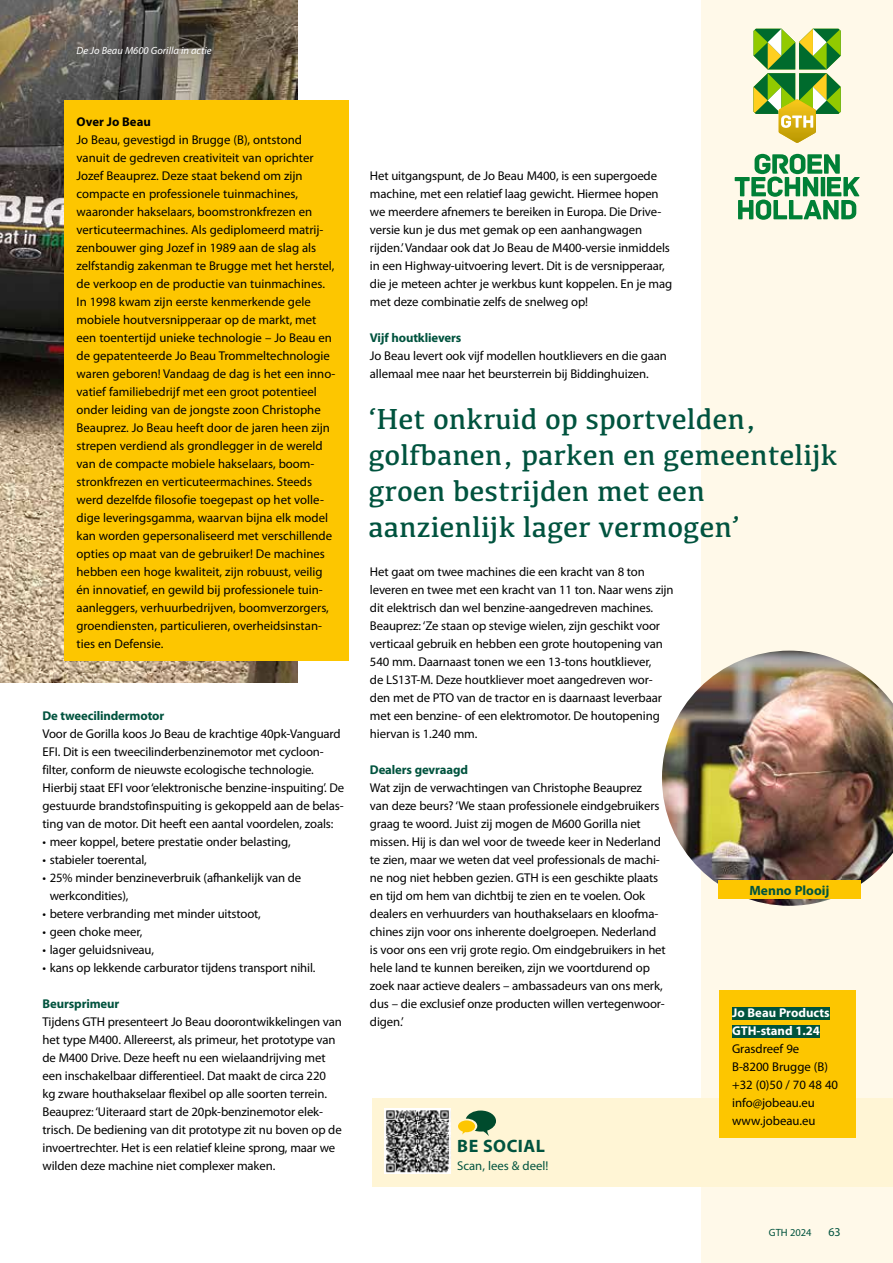
<style>
.page{position:relative;width:893px;height:1263px;background:#fff}
.page>*{position:absolute;margin:0;border:0;box-sizing:border-box;transform-origin:0 0}
.t1{font:30px/36px "Kefa";color:#00533e}
.t2{font:700 18px "Myriad Pro";letter-spacing:.03em;color:#00533e}
.t3{font:700 13.5px "Myriad Pro";color:#00533e}
.t4{font:12.75px/18px "Myriad Pro";letter-spacing:-.01em;color:#000}
.t5{font:700 12.75px "Myriad Pro";letter-spacing:-.01em;color:#00533e}
.t6{font:700 12.75px/18px "Myriad Pro";color:#fff}
.t7{font:12.75px "Myriad Pro";color:#00533e}
.t8{font:700 12.75px "Myriad Pro";color:#000}
.t9{font:12px "Myriad Pro";color:#00533e}
.t10{font:italic 10.5px "Myriad Pro";color:#fff}
.t11{font:10.5px "Myriad Pro";color:#00533e}
</style>
<div class="page">
<div style="left:701px;top:0;width:192px;height:1263px;background:#fff9e9"></div>
<img style="left:778px;top:128px;width:38px;height:15px">
<svg style="left:754px;top:29px;width:87px;height:99px"></svg>
<svg style="left:735px;top:154px;width:125px;height:66px"></svg>
<img style="left:0;top:0;width:298px;height:682px">
<div style="left:372px;top:1098px;width:521px;height:89px;background:#fff5d5"></div>
<img style="left:384px;top:1108px;width:66px;height:66px">
<svg style="left:458px;top:1110px;width:38px;height:26px"></svg>
<img style="left:662px;top:651px;width:231px;height:255px">
<div style="left:718px;top:880px;width:143px;height:19px;background:#fdc600"></div>
<div style="left:64px;top:100px;width:285px;height:561px;background:#fdc600"></div>
<div style="left:719px;top:991px;width:137px;height:147px;background:#fdc600"></div>
<div style="left:732px;top:1007px;width:98px;height:13px;background:#00533e"></div>
<div style="left:732px;top:1025px;width:88px;height:13px;background:#00533e"></div>
<p class="t10" style="left:77px;top:44px;width:137px">De Jo Beau M600 Gorilla in actie</p>
<p class="t8" style="left:77px;top:113px;width:76px">Over Jo Beau</p>
<p class="t4" style="left:77px;top:131px;width:260px">Jo Beau, gevestigd in Brugge (B), ontstond vanuit de gedreven creativiteit van oprichter Jozef Beauprez. Deze staat bekend om zijn compacte en professionele tuinmachines, waaronder hakselaars, boomstronkfrezen en verticuteermachines. Als gediplomeerd matrij&shy;zenbouwer ging Jozef in 1989 aan de slag als zelfstandig zakenman te Brugge met het herstel, de verkoop en de productie van tuinmachines.<br>In 1998 kwam zijn eerste kenmerkende gele mobiele houtversnipperaar op de markt, met een toentertijd unieke technologie – Jo Beau en de gepatenteerde Jo Beau Trommeltechnologie waren geboren! Vandaag de dag is het een inno&shy;vatief familiebedrijf met een groot potentieel onder leiding van de jongste zoon Christophe Beauprez. Jo Beau heeft door de jaren heen zijn strepen verdiend als grondlegger in de wereld van de compacte mobiele hakselaars, boom&shy;stronkfrezen en verticuteermachines. Steeds werd dezelfde filosofie toegepast op het volle&shy;dige leveringsgamma, waarvan bijna elk model kan worden gepersonaliseerd met verschillende opties op maat van de gebruiker! De machines hebben een hoge kwaliteit, zijn robuust, veilig én innovatief, en gewild bij professionele tuin&shy;aanleggers, verhuurbedrijven, boomverzorgers, groendiensten, particulieren, overheidsinstan&shy;ties en Defensie.</p>
<p class="t5" style="left:43px;top:707px;width:123px">De tweecilindermotor</p>
<p class="t4" style="left:43px;top:725px;width:303px">Voor de Gorilla koos Jo Beau de krachtige 40pk-Vanguard EFI. Dit is een tweecilinderbenzinemotor met cycloon&shy;filter, conform de nieuwste ecologische technologie.<br>Hierbij staat EFI voor ‘elektronische benzine-inspuiting’. De gestuurde brandstofinspuiting is gekoppeld aan de belas&shy;ting van de motor. Dit heeft een aantal voordelen, zoals:</p>
<p class="t4" style="left:43px;top:833px;width:250px">• meer koppel, betere prestatie onder belasting,</p>
<p class="t4" style="left:43px;top:851px;width:106px">• stabieler toerental,</p>
<p class="t4" style="left:50px;top:869px;width:253px;text-indent:-7px">• 25% minder benzineverbruik (afhankelijk van de werkcondities),</p>
<p class="t4" style="left:43px;top:905px;width:220px">• betere verbranding met minder uitstoot,</p>
<p class="t4" style="left:43px;top:923px;width:101px">• geen choke meer,</p>
<p class="t4" style="left:43px;top:941px;width:113px">• lager geluidsniveau,</p>
<p class="t4" style="left:43px;top:959px;width:274px">• kans op lekkende carburator tijdens transport nihil.</p>
<p class="t5" style="left:43px;top:995px;width:78px">Beursprimeur</p>
<p class="t4" style="left:43px;top:1013px;width:301px">Tijdens GTH presenteert Jo Beau doorontwikkelingen van het type M400. Allereerst, als primeur, het prototype van de M400 Drive. Deze heeft nu een wielaandrijving met een inschakelbaar differentieel. Dat maakt de circa 220 kg zware houthakselaar flexibel op alle soorten terrein.<br>Beauprez: ‘Uiteraard start de 20pk-benzinemotor elek&shy;trisch. De bediening van dit prototype zit nu boven op de invoertrechter. Het is een relatief kleine sprong, maar we wilden deze machine niet complexer maken.</p>
<p class="t4" style="left:370px;top:167px;width:304px">Het uitgangspunt, de Jo Beau M400, is een supergoede machine, met een relatief laag gewicht. Hiermee hopen we meerdere afnemers te bereiken in Europa. Die Drive&shy;versie kun je dus met gemak op een aanhangwagen rijden.’ Vandaar ook dat Jo Beau de M400-versie inmiddels in een Highway-uitvoering levert. Dit is de versnipperaar, die je meteen achter je werkbus kunt koppelen. En je mag met deze combinatie zelfs de snelweg op!</p>
<p class="t5" style="left:370px;top:329px;width:93px">Vijf houtklievers</p>
<p class="t4" style="left:370px;top:347px;width:298px">Jo Beau levert ook vijf modellen houtklievers en die gaan allemaal mee naar het beursterrein bij Biddinghuizen.</p>
<h1 class="t1" style="left:369px;top:400px;width:471px">‘Het onkruid op sportvelden, golfbanen, parken en gemeentelijk groen bestrijden met een aanzienlijk lager vermogen’</h1>
<p class="t4" style="left:370px;top:563px;width:305px">Het gaat om twee machines die een kracht van 8 ton leveren en twee met een kracht van 11 ton. Naar wens zijn dit elektrisch dan wel benzine-aangedreven machines.<br>Beauprez: ‘Ze staan op stevige wielen, zijn geschikt voor verticaal gebruik en hebben een grote houtopening van 540 mm. Daarnaast tonen we een 13-tons houtkliever,<br>de LS13T-M. Deze houtkliever moet aangedreven wor&shy;den met de PTO van de tractor en is daarnaast leverbaar met een benzine- of een elektromotor. De houtopening hiervan is 1.240 mm.</p>
<p class="t5" style="left:370px;top:762px;width:99px">Dealers gevraagd</p>
<p class="t4" style="left:370px;top:779px;width:297px">Wat zijn de verwachtingen van Christophe Beauprez<br>van deze beurs? ‘We staan professionele eindgebruikers graag te woord. Juist zij mogen de M600 Gorilla niet missen. Hij is dan wel voor de tweede keer in Nederland te zien, maar we weten dat veel professionals de machi&shy;ne nog niet hebben gezien. GTH is een geschikte plaats en tijd om hem van dichtbij te zien en te voelen. Ook dealers en verhuurders van houthakselaars en kloofma&shy;chines zijn voor ons inherente doelgroepen. Nederland is voor ons een vrij grote regio. Om eindgebruikers in het hele land te kunnen bereiken, zijn we voortdurend op zoek naar actieve dealers – ambassadeurs van ons merk, dus – die exclusief onze producten willen vertegenwoor&shy;digen.’</p>
<h2 class="t2" style="left:457px;top:1134px;width:89px">BE SOCIAL</h2>
<p class="t7" style="left:457px;top:1158px;width:93px">Scan, lees &amp; deel!</p>
<p class="t3" style="left:749px;top:881px;width:82px">Menno Plooij</p>
<p class="t6" style="left:732px;top:1003px;width:99px">Jo Beau Products<br>GTH-stand 1.24</p>
<p class="t4" style="left:732px;top:1040px;width:108px">Grasdreef 9e<br>B-8200 Brugge (B) +32 (0)50 / 70 48 40 info@jobeau.eu www.jobeau.eu</p>
<p class="t11" style="left:769px;top:1226px;width:44px">GTH 2024</p>
<p class="t9" style="left:828px;top:1224px;width:14px">63</p>
</div>
